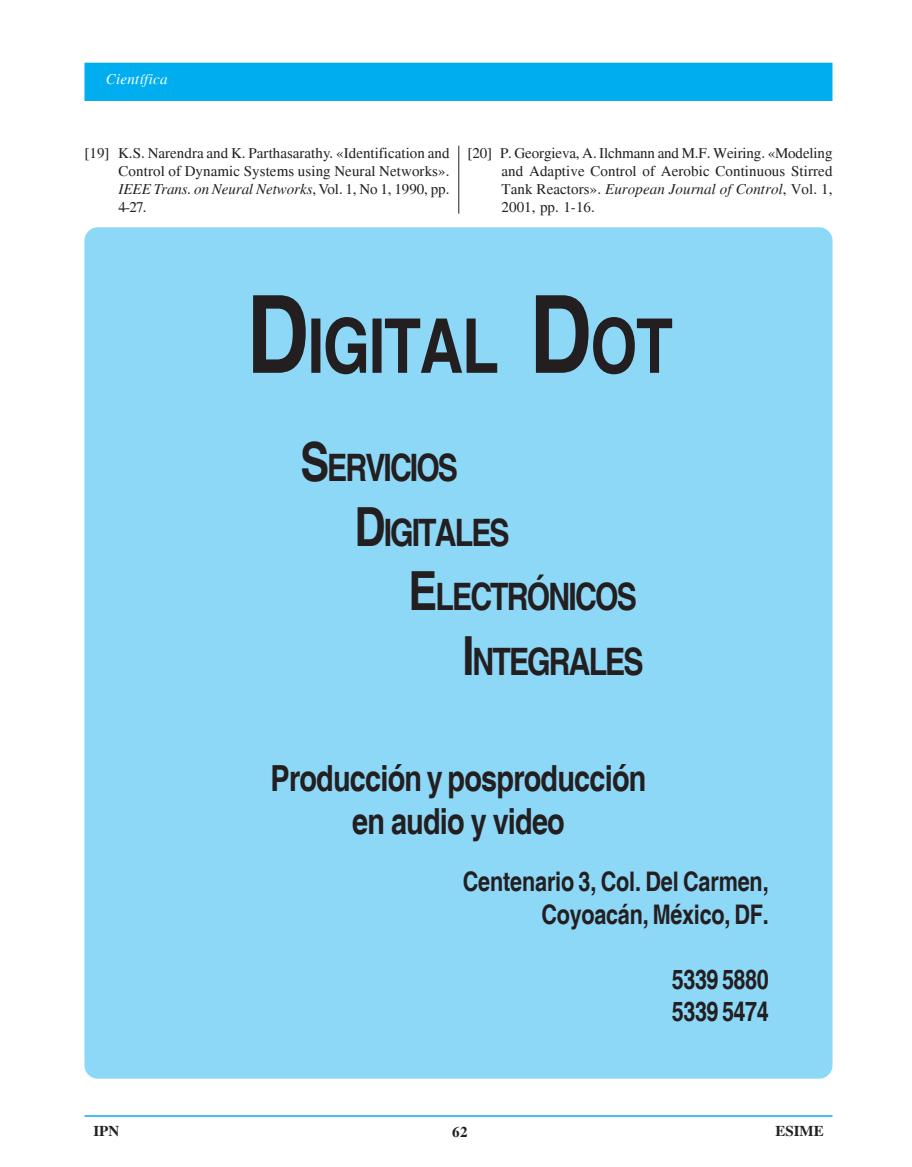
<style>
.page{position:relative;width:912px;height:1167px;background:#fff}
.page>*{position:absolute;margin:0;border:0;box-sizing:border-box;transform-origin:0 0}
.t1{font:700 75.6px "Helvetica";letter-spacing:-.02em;color:#231f20;scale:.8 1}
.t2{font:700 37.8px "Helvetica";letter-spacing:-.065em;color:#231f20;scale:.8 1}
.t3{font:700 36px/43.2px "Helvetica";letter-spacing:-.025em;color:#231f20;text-align:center;scale:.8 1}
.t4{font:700 27px/32.4px "Helvetica";letter-spacing:-.01em;color:#231f20;text-align:right;scale:.8 1}
.t5{font:15px/18px "Times";letter-spacing:.005em;color:#231f20;text-align:justify}
.t6{font:700 15px "Times";color:#231f20}
.t7{font:italic 15px "Times";letter-spacing:.02em;color:#fff}
.s1{font-style:italic}
.s2{font-size:108px}
.s3{font-size:54px}
</style>
<div class="page">
<div style="left:84px;top:63px;width:748px;height:38px;background:#00aeef"></div>
<hr style="left:84px;top:1115px;width:748px;height:1px;background:#00aeef">
<hr style="left:458px;top:146px;width:1px;height:68px;background:#231f20">
<div style="left:84px;top:227px;width:748px;height:851px;background:#8dd7f7"></div>
<p class="t7" style="left:106px;top:71px;width:63px">Científica</p>
<p class="t5" style="left:119px;top:143px;width:332px;text-indent:-34px">[19] K.S. Narendra and K. Parthasarathy. «Identification and Control of Dynamic Systems using Neural Networks».<br><span class="s1">IEEE Trans. on Neural Networks</span>, Vol. 1, No 1, 1990, pp.<br>4-27.</p>
<p class="t5" style="left:501px;top:143px;width:332px;text-indent:-34px">[20] P. Georgieva, A. Ilchmann and M.F. Weiring. «Modeling and Adaptive Control of Aerobic Continuous Stirred Tank Reactors». <span class="s1">European Journal of Control</span>, Vol. 1, 2001, pp. 1-16.</p>
<h1 class="t1" style="left:246px;top:303px;width:534px"><span class="s2">D</span>IGITAL <span class="s2">D</span>OT</h1>
<h2 class="t2" style="left:300px;top:446px;width:198px"><span class="s3">S</span>ERVICIOS</h2>
<h2 class="t2" style="left:354px;top:510px;width:196px"><span class="s3">D</span>IGITALES</h2>
<h2 class="t2" style="left:408px;top:575px;width:287px"><span class="s3">E</span>LECTRÓNICOS</h2>
<h2 class="t2" style="left:462px;top:640px;width:228px"><span class="s3">I</span>NTEGRALES</h2>
<h3 class="t3" style="left:271px;top:756px;width:471px">Producción y posproducción en audio y video</h3>
<h3 class="t4" style="left:463px;top:865px;width:384px">Centenario 3, Col. Del Carmen,<br>Coyoacán, México, DF.</h3>
<h3 class="t4" style="left:672px;top:963px;width:122px;text-align:left">5339 5880<br>5339 5474</h3>
<p class="t6" style="left:93px;top:1122px;width:27px">IPN</p>
<p class="t6" style="left:775px;top:1122px;width:50px">ESIME</p>
<p class="t6" style="left:452px;top:1123px;width:17px">62</p>
</div>
